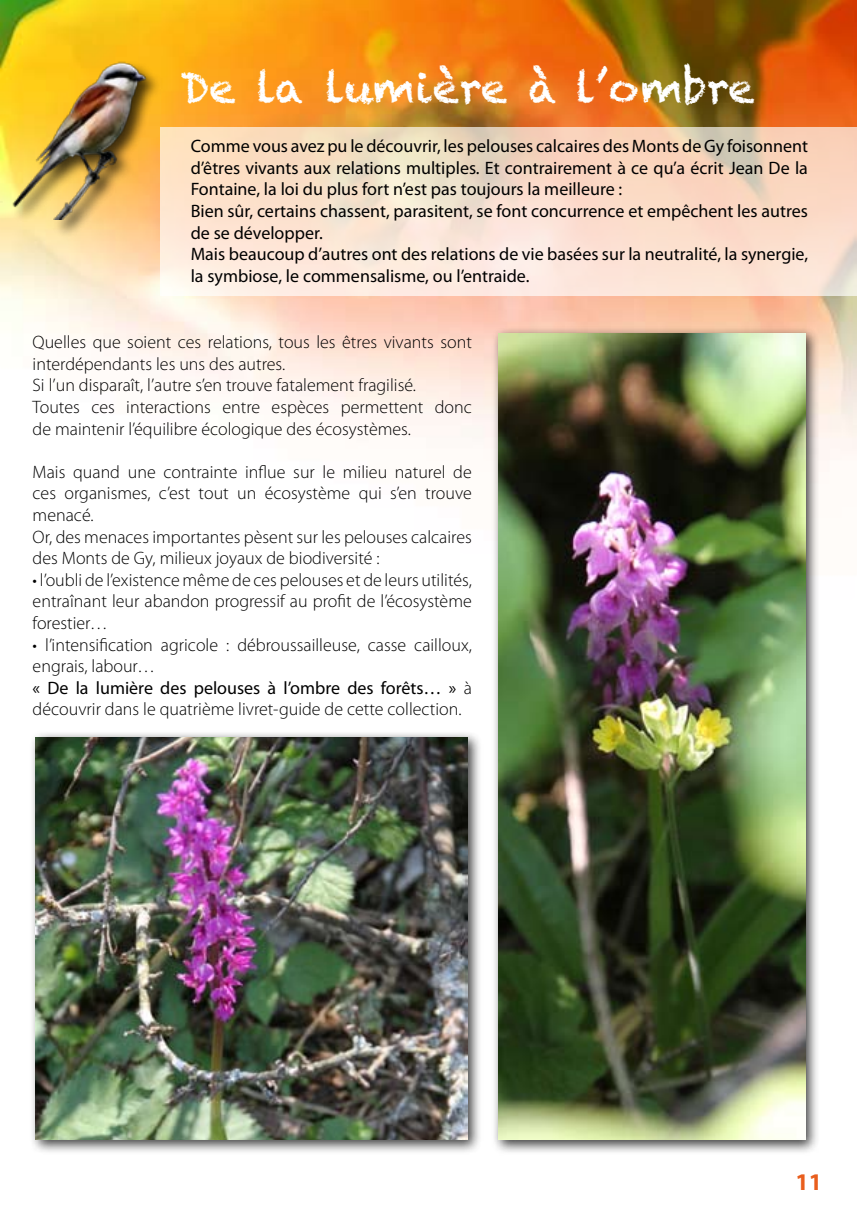
<style>
.page{position:relative;width:857px;height:1225px;background:#fff}
.page>*{position:absolute;margin:0;border:0;box-sizing:border-box;transform-origin:0 0}
.t1{font:42px "Chalkduster";letter-spacing:-.005em;color:#fff}
.t2{font:700 24px "Myriad Pro";color:#e95e1d}
.t3{font:300 18px/21.6px "Myriad Pro";color:#000}
.t4{font:18px/21.6px "Myriad Pro";color:#000}
.s1{font-weight:400}
</style>
<div class="page">
<img style="left:0;top:0;width:856px;height:461px">
<svg style="left:160px;top:128px;width:696px;height:168px;background:#f8dfcc"></svg>
<div style="left:29px;top:730px;width:461px;height:433px;background:#000;opacity:.75"></div>
<img style="left:36px;top:737px;width:431px;height:403px">
<div style="left:490px;top:326px;width:337px;height:836px;background:#000;opacity:.75"></div>
<img style="left:497px;top:333px;width:308px;height:807px">
<div style="left:0;top:60px;width:190px;height:205px;background:#000;opacity:.75"></div>
<img style="left:0;top:44px;width:163px;height:176px">
<h1 class="t1" style="left:180px;top:63px;width:575px">De la lumière à l’ombre</h1>
<p class="t4" style="left:190px;top:135px;width:618px">Comme vous avez pu le découvrir, les pelouses calcaires des Monts de Gy foisonnent d’êtres vivants aux relations multiples. Et contrairement à ce qu’a écrit Jean De la Fontaine, la loi du plus fort n’est pas toujours la meilleure :<br>Bien sûr, certains chassent, parasitent, se font concurrence et empêchent les autres de se développer.<br>Mais beaucoup d’autres ont des relations de vie basées sur la neutralité, la synergie, la symbiose, le commensalisme, ou l’entraide.</p>
<p class="t3" style="left:33px;top:331px;width:440px">Quelles que soient ces relations, tous les êtres vivants sont interdépendants les uns des autres.<br>Si l’un disparaît, l’autre s’en trouve fatalement fragilisé.<br>Toutes ces interactions entre espèces permettent donc de maintenir l’équilibre écologique des écosystèmes.</p>
<p class="t3" style="left:33px;top:461px;width:440px">Mais quand une contrainte influe sur le milieu naturel de ces organismes, c’est tout un écosystème qui s’en trouve menacé.<br>Or, des menaces importantes pèsent sur les pelouses calcaires des Monts de Gy, milieux joyaux de biodiversité :</p>
<p class="t3" style="left:33px;top:569px;width:440px;text-align:justify">• l’oubli de l’existence même de ces pelouses et de leurs utilités, entraînant leur abandon progressif au profit de l’écosystème forestier…</p>
<p class="t3" style="left:33px;top:633px;width:440px">• l’intensification agricole : débroussailleuse, casse cailloux, engrais, labour…<br><span class="s1">« De la lumière des pelouses à l’ombre des forêts… »</span> à découvrir dans le quatrième livret-guide de cette collection.</p>
<h2 class="t2" style="left:795px;top:1166px;width:28px">11</h2>
</div>
